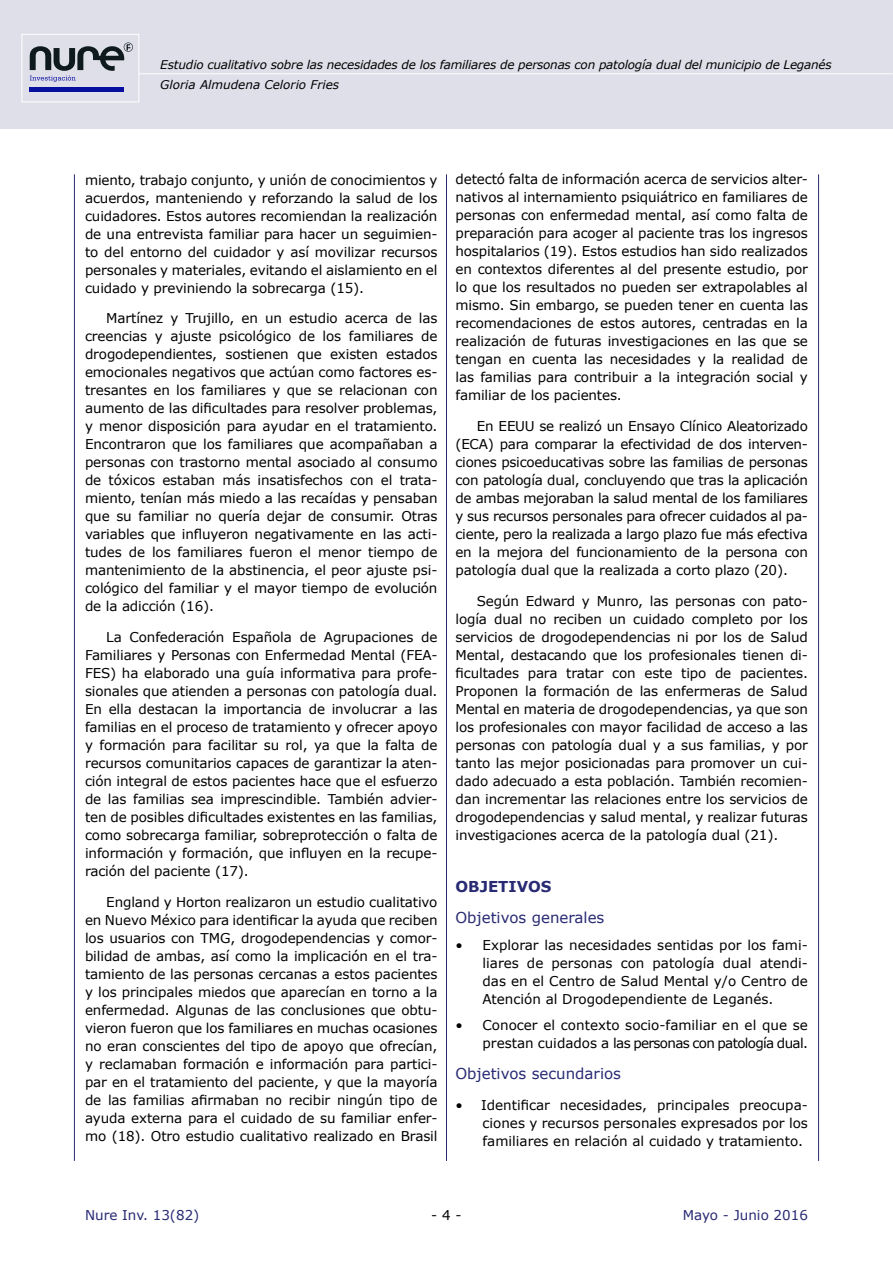
<style>
.page{position:relative;width:893px;height:1263px;background:#fff}
.page>*{position:absolute;margin:0;border:0;box-sizing:border-box;transform-origin:0 0}
.t1{font:18px "Myriad Pro";color:#fff}
.t2{font:15px "Verdana";color:#282a73}
.t3{font:700 15px "Verdana";color:#282a73}
.t4{font:13.5px/18px "Verdana";letter-spacing:-.01em;color:#000;text-align:justify}
.t5{font:13.5px "Verdana";color:#282a73}
.t6{font:italic 12px/20.7px "Verdana";letter-spacing:-.02em;color:#000}
</style>
<div class="page">
<div style="left:0;top:0;width:893px;height:128px;background:#dfdfea"></div>
<hr style="left:446px;top:174px;width:1px;height:987px;background:#282a73">
<hr style="left:74px;top:174px;width:1px;height:987px;background:#282a73">
<hr style="left:818px;top:174px;width:1px;height:987px;background:#282a73">
<div style="left:21px;top:34px;width:118px;height:68px;background:#dfdfea;border:1px solid #fff"></div>
<svg style="left:30px;top:43px;width:103px;height:39px"></svg>
<hr style="left:29px;top:87px;width:95px;height:4px;background:#060e9f">
<p class="t6" style="left:160px;top:54px;width:673px">Estudio cualitativo sobre las necesidades de los familiares de personas con patología dual del municipio de Leganés<br>Gloria Almudena Celorio Fries</p>
<h1 class="t1" style="left:56px;top:55px;width:838px">_____________________________________________________________________________________________</h1>
<p class="t4" style="left:85px;top:171px;width:354px">miento, trabajo conjunto, y unión de conocimientos y acuerdos, manteniendo y reforzando la salud de los cuidadores. Estos autores recomiendan la realización de una entrevista familiar para hacer un seguimien&shy;to del entorno del cuidador y así movilizar recursos personales y materiales, evitando el aislamiento en el cuidado y previniendo la sobrecarga (15).</p>
<p class="t4" style="left:85px;top:309px;width:354px;text-indent:21px">Martínez y Trujillo, en un estudio acerca de las creencias y ajuste psicológico de los familiares de drogodependientes, sostienen que existen estados emocionales negativos que actúan como factores es&shy;tresantes en los familiares y que se relacionan con aumento de las dificultades para resolver problemas, y menor disposición para ayudar en el tratamiento.<br>Encontraron que los familiares que acompañaban a personas con trastorno mental asociado al consumo de tóxicos estaban más insatisfechos con el trata&shy;miento, tenían más miedo a las recaídas y pensaban que su familiar no quería dejar de consumir. Otras variables que influyeron negativamente en las acti&shy;tudes de los familiares fueron el menor tiempo de mantenimiento de la abstinencia, el peor ajuste psi&shy;cológico del familiar y el mayor tiempo de evolución de la adicción (16).</p>
<p class="t4" style="left:85px;top:628px;width:354px;text-indent:21px">La Confederación Española de Agrupaciones de Familiares y Personas con Enfermedad Mental (FEA-FES) ha elaborado una guía informativa para profe&shy;sionales que atienden a personas con patología dual.<br>En ella destacan la importancia de involucrar a las familias en el proceso de tratamiento y ofrecer apoyo y formación para facilitar su rol, ya que la falta de recursos comunitarios capaces de garantizar la aten&shy;ción integral de estos pacientes hace que el esfuerzo de las familias sea imprescindible. También advier&shy;ten de posibles dificultades existentes en las familias, como sobrecarga familiar, sobreprotección o falta de información y formación, que influyen en la recupe&shy;ración del paciente (17).</p>
<p class="t4" style="left:85px;top:893px;width:354px;text-indent:21px">England y Horton realizaron un estudio cualitativo en Nuevo México para identificar la ayuda que reciben los usuarios con TMG, drogodependencias y comor&shy;bilidad de ambas, así como la implicación en el tra&shy;tamiento de las personas cercanas a estos pacientes y los principales miedos que aparecían en torno a la enfermedad. Algunas de las conclusiones que obtu&shy;vieron fueron que los familiares en muchas ocasiones no eran conscientes del tipo de apoyo que ofrecían, y reclamaban formación e información para partici&shy;par en el tratamiento del paciente, y que la mayoría de las familias afirmaban no recibir ningún tipo de ayuda externa para el cuidado de su familiar enfer&shy;mo (18). Otro estudio cualitativo realizado en Brasil</p>
<p class="t4" style="left:455px;top:170px;width:354px">detectó falta de información acerca de servicios alter&shy;nativos al internamiento psiquiátrico en familiares de personas con enfermedad mental, así como falta de preparación para acoger al paciente tras los ingresos hospitalarios (19). Estos estudios han sido realizados en contextos diferentes al del presente estudio, por lo que los resultados no pueden ser extrapolables al mismo. Sin embargo, se pueden tener en cuenta las recomendaciones de estos autores, centradas en la realización de futuras investigaciones en las que se tengan en cuenta las necesidades y la realidad de las familias para contribuir a la integración social y familiar de los pacientes.</p>
<p class="t4" style="left:455px;top:417px;width:354px;text-indent:21px">En EEUU se realizó un Ensayo Clínico Aleatorizado (ECA) para comparar la efectividad de dos interven&shy;ciones psicoeducativas sobre las familias de personas con patología dual, concluyendo que tras la aplicación de ambas mejoraban la salud mental de los familiares y sus recursos personales para ofrecer cuidados al pa&shy;ciente, pero la realizada a largo plazo fue más efectiva en la mejora del funcionamiento de la persona con patología dual que la realizada a corto plazo (20).</p>
<p class="t4" style="left:455px;top:592px;width:354px;text-indent:21px">Según Edward y Munro, las personas con pato&shy;logía dual no reciben un cuidado completo por los servicios de drogodependencias ni por los de Salud Mental, destacando que los profesionales tienen di&shy;ficultades para tratar con este tipo de pacientes.<br>Proponen la formación de las enfermeras de Salud Mental en materia de drogodependencias, ya que son los profesionales con mayor facilidad de acceso a las personas con patología dual y a sus familias, y por tanto las mejor posicionadas para promover un cui&shy;dado adecuado a esta población. También recomien&shy;dan incrementar las relaciones entre los servicios de drogodependencias y salud mental, y realizar futuras investigaciones acerca de la patología dual (21).</p>
<p class="t3" style="left:455px;top:876px;width:98px">OBJETIVOS</p>
<p class="t2" style="left:455px;top:907px;width:150px">Objetivos generales</p>
<p class="t4" style="left:482px;top:935px;width:327px;text-indent:-27px">• Explorar las necesidades sentidas por los fami&shy;liares de personas con patología dual atendi&shy;das en el Centro de Salud Mental y/o Centro de Atención al Drogodependiente de Leganés.</p>
<p class="t4" style="left:455px;top:1016px;width:354px;text-align:right">• Conocer el contexto socio-familiar en el que se prestan cuidados a las personas con patología dual.</p>
<p class="t2" style="left:455px;top:1063px;width:167px">Objetivos secundarios</p>
<p class="t4" style="left:482px;top:1095px;width:327px;text-indent:-27px">• Identificar necesidades, principales preocupa&shy;ciones y recursos personales expresados por los familiares en relación al cuidado y tratamiento.</p>
<p class="t5" style="left:85px;top:1206px;width:116px">Nure Inv. 13(82)</p>
<p class="t4" style="left:431px;top:1206px;width:32px">- 4 -</p>
<p class="t5" style="left:683px;top:1206px;width:127px">Mayo - Junio 2016</p>
</div>
